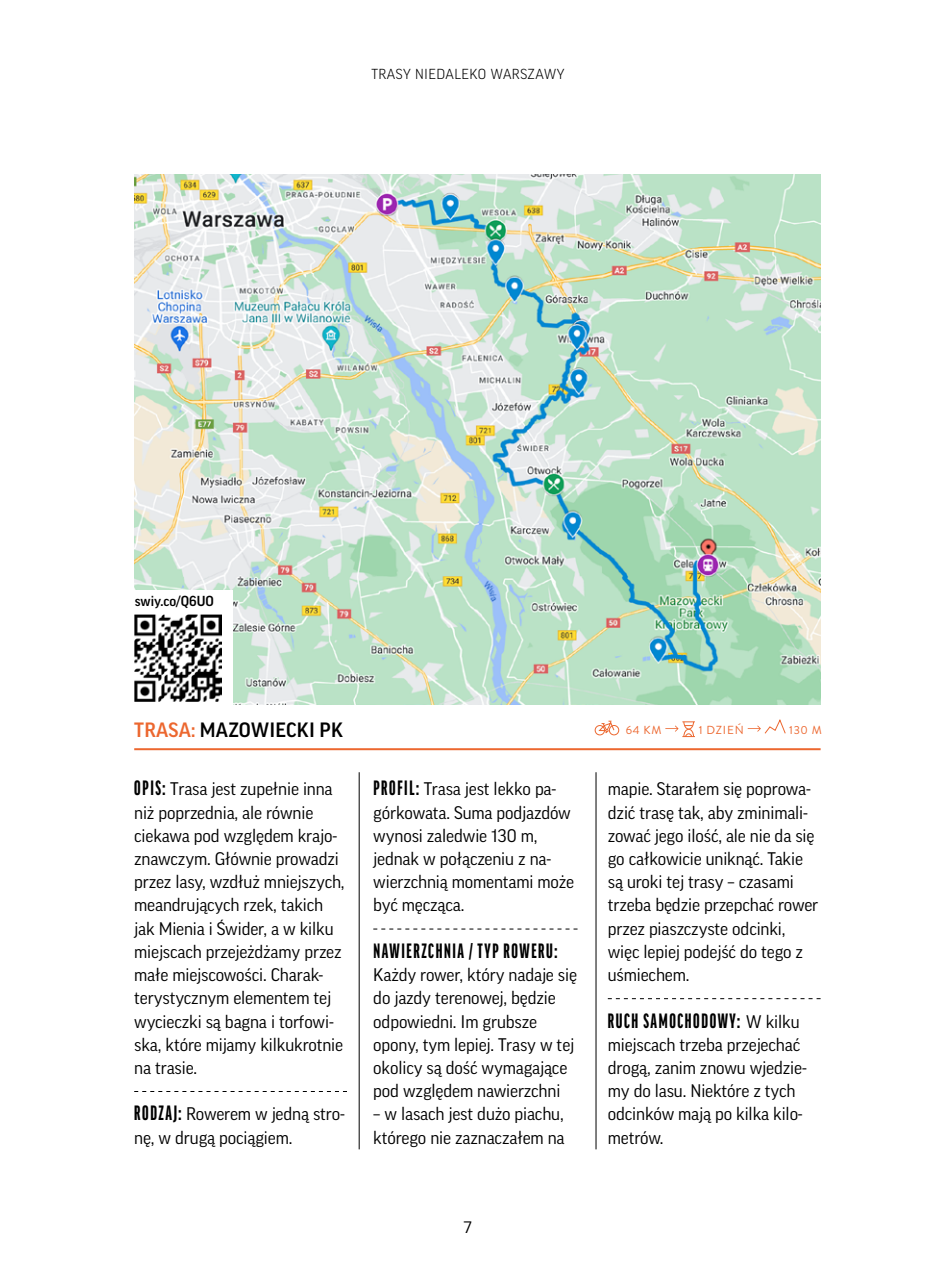
<style>
.page{position:relative;width:936px;height:1276px;background:#fff}
.page>*{position:absolute;margin:0;border:0;box-sizing:border-box;transform-origin:0 0}
.t1{font:900 20px "Good Pro Comp";letter-spacing:.08em;color:#000}
.t2{font:500 20px "Good Pro";letter-spacing:.01em;color:#000}
.t3{font:17.6px/23.2px "Good Pro";letter-spacing:-.01em;color:#000}
.t4{font:16px "Good Pro";color:#000}
.t5{font:300 14px "Good Pro";letter-spacing:.03em;color:#000}
.t6{font:500 14px "Good Pro";color:#000}
.t7{font:11.6px "Brandon Grotesque";letter-spacing:.065em;color:#ec672f}
.s1{color:#ec672f}
.s2{font-family:"Good Pro Comp";font-weight:900;font-size:20px}
.s3{font-family:"Good Pro";font-weight:400;font-size:17.6px}
</style>
<div class="page">
<img style="left:134px;top:174px;width:686px;height:530px">
<hr style="left:359px;top:772px;width:1px;height:377px;background:#000">
<hr style="left:595px;top:772px;width:1px;height:377px;background:#000">
<svg style="left:134px;top:1091px;width:213px;height:1px"></svg>
<svg style="left:373px;top:928px;width:204px;height:1px"></svg>
<svg style="left:607px;top:998px;width:213px;height:1px"></svg>
<hr style="left:134px;top:748px;width:686px;height:2px;background:#ec672f">
<div style="left:126px;top:590px;width:107px;height:115px;background:#fff"></div>
<img style="left:134px;top:614px;width:87px;height:87px">
<div style="left:595px;top:725px;width:9px;height:10px;border:1px solid #ec672f;border-radius:50%"></div>
<div style="left:609px;top:725px;width:10px;height:10px;border:1px solid #ec672f;border-radius:50%"></div>
<svg style="left:598px;top:720px;width:16px;height:13px"></svg>
<svg style="left:665px;top:721px;width:30px;height:16px"></svg>
<svg style="left:747px;top:719px;width:39px;height:15px"></svg>
<p class="t5" style="left:371px;top:66px;width:195px">TRASY NIEDALEKO WARSZAWY</p>
<p class="t6" style="left:135px;top:593px;width:81px">swiy.co/Q6UO</p>
<p class="t2" style="left:134px;top:718px;width:210px"><span class="s1">TRASA:</span> MAZOWIECKI PK</p>
<p class="t3" style="left:134px;top:777px;width:212px"><span class="s2">OPIS:</span> Trasa jest zupełnie inna niż poprzednia, ale równie ciekawa pod względem krajo&shy;znawczym. Głównie prowadzi przez lasy, wzdłuż mniejszych, meandrujących rzek, takich jak Mienia i Świder, a w kilku miejscach przejeżdżamy przez małe miejscowości. Charak&shy;terystycznym elementem tej wycieczki są bagna i torfowi&shy;ska, które mijamy kilkukrotnie na trasie.</p>
<p class="t3" style="left:134px;top:1102px;width:212px"><span class="s2">RODZAJ:</span> Rowerem w jedną stro&shy;nę, w drugą pociągiem.</p>
<p class="t3" style="left:373px;top:777px;width:202px"><span class="s2">PROFIL:</span> Trasa jest lekko pa&shy;górkowata. Suma podjazdów wynosi zaledwie 130 m, jednak w połączeniu z na&shy;wierzchnią momentami może być męcząca.</p>
<p class="t1" style="left:373px;top:939px;width:185px">NAWIERZCHNIA / TYP ROWERU:</p>
<p class="t3" style="left:373px;top:963px;width:205px">Każdy rower, który nadaje się do jazdy terenowej, będzie odpowiedni. Im grubsze opony, tym lepiej. Trasy w tej okolicy są dość wymagające pod względem nawierzchni</p>
<p class="t3" style="left:373px;top:1102px;width:193px">– w lasach jest dużo piachu, którego nie zaznaczałem na</p>
<p class="t4" style="left:463px;top:1218px;width:9px">7</p>
<p class="t7" style="left:625px;top:721px;width:37px">64 KM</p>
<p class="t7" style="left:698px;top:721px;width:47px">1 DZIEŃ</p>
<p class="t7" style="left:789px;top:721px;width:34px">130 M</p>
<p class="t3" style="left:607px;top:777px;width:212px">mapie. Starałem się poprowa&shy;dzić trasę tak, aby zminimali&shy;zować jego ilość, ale nie da się go całkowicie uniknąć. Takie są uroki tej trasy – czasami trzeba będzie przepchać rower przez piaszczyste odcinki, więc lepiej podejść do tego z uśmiechem.</p>
<p class="t1" style="left:608px;top:1009px;width:193px">RUCH SAMOCHODOWY: <span class="s3">W kilku</span></p>
<p class="t3" style="left:607px;top:1032px;width:200px">miejscach trzeba przejechać drogą, zanim znowu wjedzie&shy;my do lasu. Niektóre z tych odcinków mają po kilka kilo&shy;metrów.</p>
</div>
